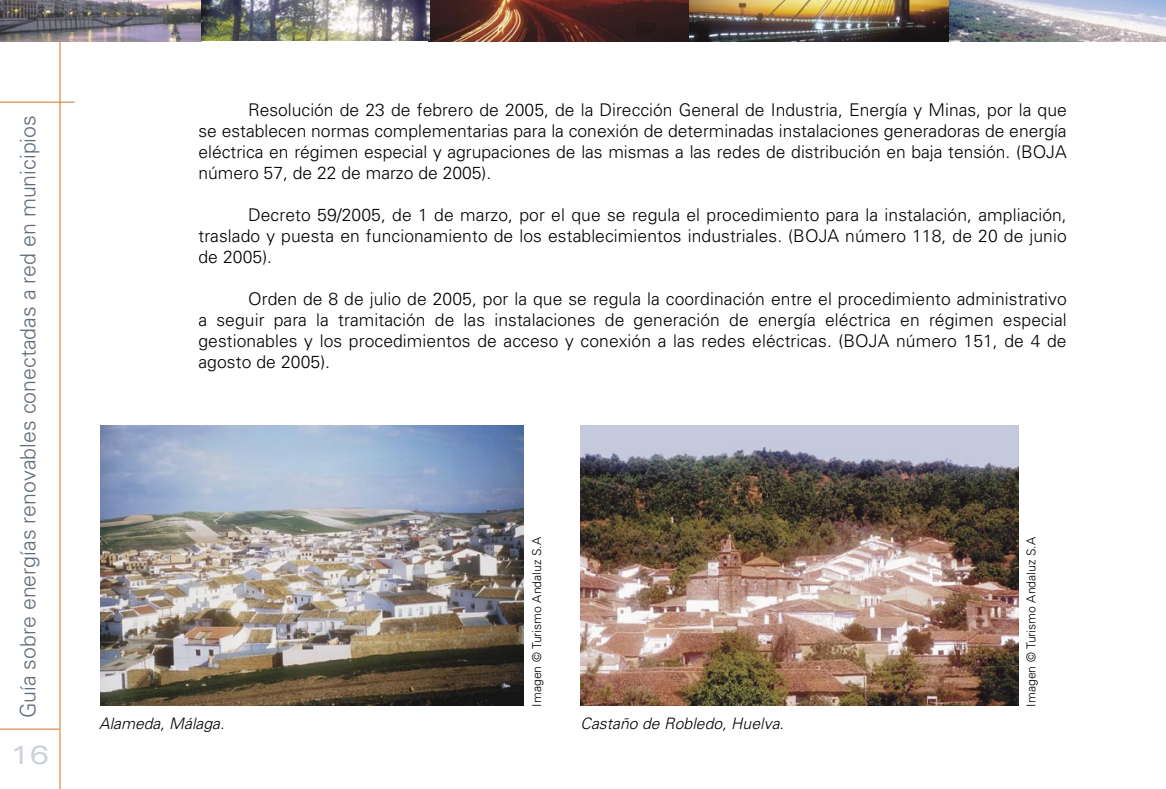
<style>
.page{position:relative;width:1166px;height:789px;background:#fff}
.page>*{position:absolute;margin:0;border:0;box-sizing:border-box;transform-origin:0 0}
.t1{font:expanded 26.25px "Univers";color:#ccd2d8}
.t2{font:300 21.35px "Univers";color:#616d78}
.t3{font:300 17.5px/21px "Univers";letter-spacing:.005em;color:#000;text-align:justify}
.t4{font:italic 300 15.75px "Univers";letter-spacing:.005em;color:#000}
.t5{font:300 12.25px "Univers";color:#000}
</style>
<div class="page">
<hr style="left:0;top:102px;width:74px;height:1px;background:#cf7127">
<hr style="left:60px;top:0;width:1px;height:789px;background:#cf7127">
<hr style="left:0;top:728px;width:60px;height:1px;background:#cf7127">
<img style="left:0;top:0;width:949px;height:41px">
<img style="left:949px;top:0;width:217px;height:41px">
<img style="left:100px;top:425px;width:423px;height:280px">
<img style="left:580px;top:425px;width:438px;height:280px">
<p class="t2" style="left:15px;top:718px;width:604px;rotate:-90deg">Guía sobre energías renovables conectadas a red en municipios</p>
<h1 class="t1" style="left:10px;top:738px;width:40px">16</h1>
<p class="t3" style="left:198px;top:99px;width:870px;text-indent:50px">Resolución de 23 de febrero de 2005, de la Dirección General de Industria, Energía y Minas, por la que se establecen normas complementarias para la conexión de determinadas instalaciones generadoras de energía eléctrica en régimen especial y agrupaciones de las mismas a las redes de distribución en baja tensión. (BOJA número 57, de 22 de marzo de 2005).</p>
<p class="t3" style="left:198px;top:204px;width:870px;text-indent:50px">Decreto 59/2005, de 1 de marzo, por el que se regula el procedimiento para la instalación, ampliación, traslado y puesta en funcionamiento de los establecimientos industriales. (BOJA número 118, de 20 de junio de 2005).</p>
<p class="t3" style="left:198px;top:288px;width:870px;text-indent:50px">Orden de 8 de julio de 2005, por la que se regula la coordinación entre el procedimiento administrativo a seguir para la tramitación de las instalaciones de generación de energía eléctrica en régimen especial gestionables y los procedimientos de acceso y conexión a las redes eléctricas. (BOJA número 151, de 4 de agosto de 2005).</p>
<p class="t4" style="left:99px;top:714px;width:127px">Alameda, Málaga.</p>
<p class="t5" style="left:529px;top:706px;width:171px;rotate:-90deg">Imagen © Turismo Andaluz S.A</p>
<p class="t4" style="left:580px;top:714px;width:205px">Castaño de Robledo, Huelva.</p>
<p class="t5" style="left:1023px;top:706px;width:171px;rotate:-90deg">Imagen © Turismo Andaluz S.A</p>
</div>
